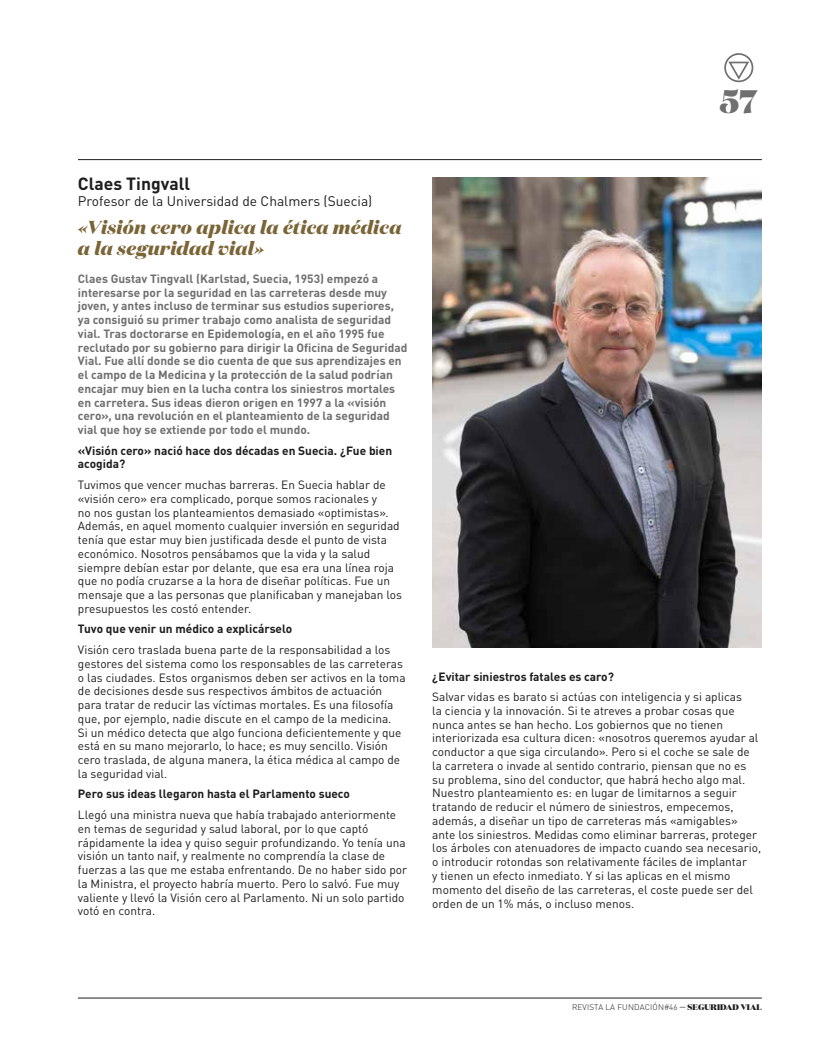
<style>
.page{position:relative;width:815px;height:1063px;background:#fff}
.page>*{position:absolute;margin:0;border:0;box-sizing:border-box;transform-origin:0 0}
.t1{font:900 32.5px "Domaine Display";color:#706f6f}
.t2{font:italic 800 18.75px/21.2px "Domaine Display";letter-spacing:.02em;color:#7a6537}
.t3{font:700 17.5px "DIN Pro";color:#1d1d1b}
.t4{font:13.75px "DIN Pro";color:#1d1d1b}
.t5{font:11.88px/13.8px "DIN Pro";color:#1d1d1b}
.t6{font:700 11.88px/13.8px "DIN Pro";color:#706f6f}
.t7{font:700 11.88px/13.8px "DIN Pro";color:#1d1d1b}
.t8{font:300 8.12px "DIN Pro";letter-spacing:.02em;color:#1d1d1b}
.t9{font:900 8.12px "Domaine Display";color:#1d1d1b}
.s1{font-family:"Domaine Display";font-weight:900}
</style>
<div class="page">
<hr style="left:78px;top:159px;width:684px;height:1px;background:#1d1d1b">
<svg style="left:725px;top:54px;width:27px;height:27px"></svg>
<svg style="left:727px;top:61px;width:24px;height:19px"></svg>
<div style="left:724px;top:53px;width:29px;height:29px;border:2px solid #706f6f;border-radius:50%"></div>
<hr style="left:78px;top:998px;width:684px;height:1px;background:#1d1d1b">
<img style="left:432px;top:177px;width:330px;height:470px">
<h3 class="t3" style="left:78px;top:169px;width:114px">Claes Tingvall</h3>
<p class="t4" style="left:78px;top:190px;width:296px">Profesor de la Universidad de Chalmers (Suecia)</p>
<h2 class="t2" style="left:78px;top:217px;width:325px">«Visión cero aplica la ética médica a la seguridad vial»</h2>
<p class="t6" style="left:78px;top:270px;width:331px">Claes Gustav Tingvall (Karlstad, Suecia, 1953) empezó a interesarse por la seguridad en las carreteras desde muy joven, y antes incluso de terminar sus estudios superiores, ya consiguió su primer trabajo como analista de seguridad vial. Tras doctorarse en Epidemología, en el año 1995 fue reclutado por su gobierno para dirigir la Oficina de Seguridad Vial. Fue allí donde se dio cuenta de que sus aprendizajes en el campo de la Medicina y la protección de la salud podrían encajar muy bien en la lucha contra los siniestros mortales en carretera. Sus ideas dieron origen en 1997 a la «visión cero», una revolución en el planteamiento de la seguridad vial que hoy se extiende por todo el mundo.</p>
<p class="t7" style="left:78px;top:442px;width:316px">«Visión cero» nació hace dos décadas en Suecia. ¿Fue bien acogida?</p>
<p class="t5" style="left:78px;top:477px;width:325px">Tuvimos que vencer muchas barreras. En Suecia hablar de «visión cero» era complicado, porque somos racionales y<br>no nos gustan los planteamientos demasiado «optimistas».<br>Además, en aquel momento cualquier inversión en seguridad tenía que estar muy bien justificada desde el punto de vista económico. Nosotros pensábamos que la vida y la salud siempre debían estar por delante, que esa era una línea roja que no podía cruzarse a la hora de diseñar políticas. Fue un mensaje que a las personas que planificaban y manejaban los presupuestos les costó entender.</p>
<p class="t7" style="left:78px;top:621px;width:216px">Tuvo que venir un médico a explicárselo</p>
<p class="t5" style="left:78px;top:642px;width:329px">Visión cero traslada buena parte de la responsabilidad a los gestores del sistema como los responsables de las carreteras o las ciudades. Estos organismos deben ser activos en la toma de decisiones desde sus respectivos ámbitos de actuación para tratar de reducir las víctimas mortales. Es una filosofía que, por ejemplo, nadie discute en el campo de la medicina.<br>Si un médico detecta que algo funciona deficientemente y que está en su mano mejorarlo, lo hace; es muy sencillo. Visión cero traslada, de alguna manera, la ética médica al campo de la seguridad vial.</p>
<p class="t7" style="left:78px;top:786px;width:273px">Pero sus ideas llegaron hasta el Parlamento sueco</p>
<p class="t5" style="left:78px;top:807px;width:331px">Llegó una ministra nueva que había trabajado anteriormente en temas de seguridad y salud laboral, por lo que captó rápidamente la idea y quiso seguir profundizando. Yo tenía una visión un tanto naif, y realmente no comprendía la clase de fuerzas a las que me estaba enfrentando. De no haber sido por la Ministra, el proyecto habría muerto. Pero lo salvó. Fue muy valiente y llevó la Visión cero al Parlamento. Ni un solo partido votó en contra.</p>
<h1 class="t1" style="left:720px;top:80px;width:39px">57</h1>
<p class="t7" style="left:432px;top:668px;width:183px">¿Evitar siniestros fatales es caro?</p>
<p class="t5" style="left:432px;top:689px;width:330px">Salvar vidas es barato si actúas con inteligencia y si aplicas<br>la ciencia y la innovación. Si te atreves a probar cosas que nunca antes se han hecho. Los gobiernos que no tienen interiorizada esa cultura dicen: «nosotros queremos ayudar al conductor a que siga circulando». Pero si el coche se sale de la carretera o invade al sentido contrario, piensan que no es su problema, sino del conductor, que habrá hecho algo mal.<br>Nuestro planteamiento es: en lugar de limitarnos a seguir tratando de reducir el número de siniestros, empecemos, además, a diseñar un tipo de carreteras más «amigables» ante los siniestros. Medidas como eliminar barreras, proteger los árboles con atenuadores de impacto cuando sea necesario, o introducir rotondas son relativamente fáciles de implantar<br>y tienen un efecto inmediato. Y si las aplicas en el mismo momento del diseño de las carreteras, el coste puede ser del orden de un 1% más, o incluso menos.</p>
<p class="t8" style="left:572px;top:1001px;width:127px">REVISTA LA FUNDACIÓN#46 <span class="s1">— SEGURI</span></p>
<p class="t9" style="left:720px;top:1001px;width:27px">DAD VIA</p>
<p class="t9" style="left:756px;top:1001px;width:7px">L</p>
</div>
